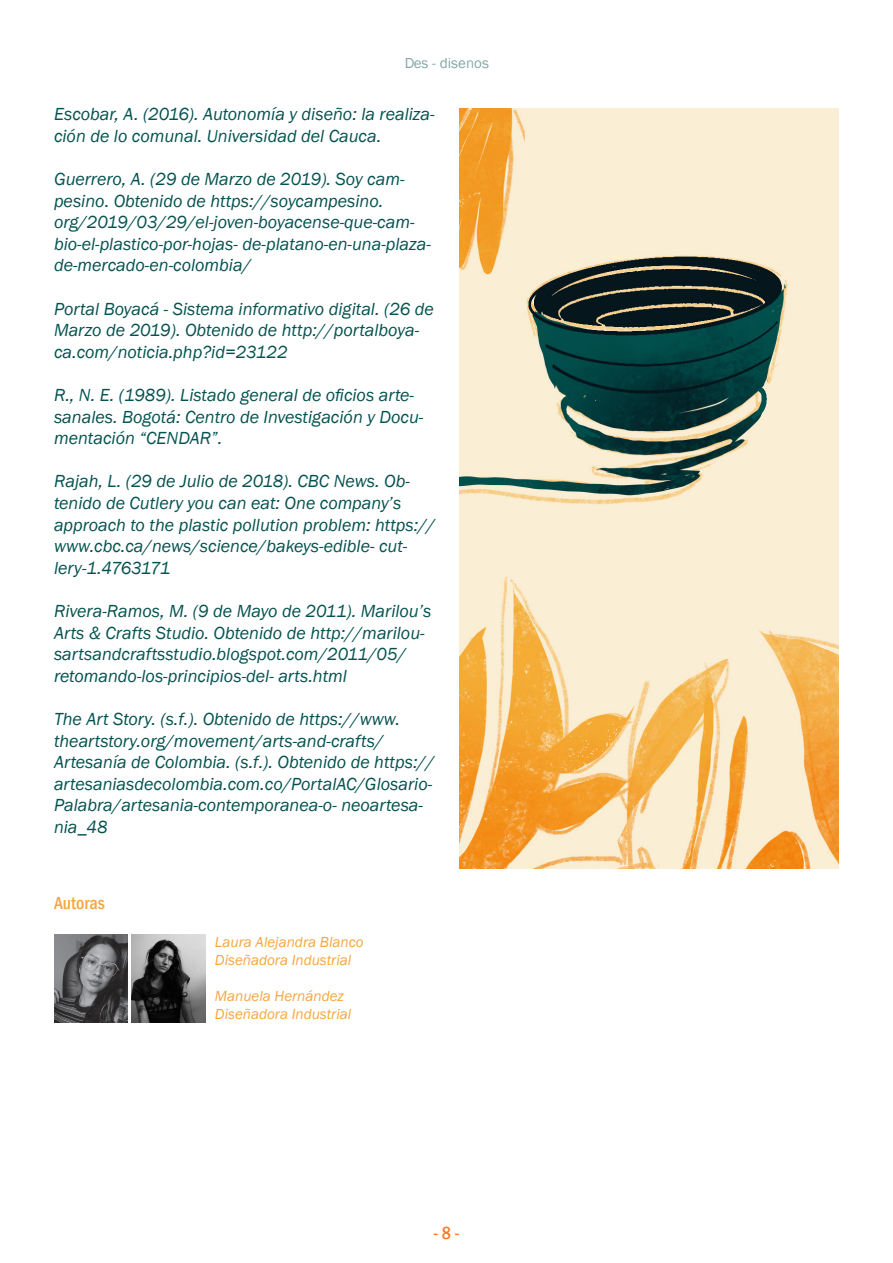
<style>
.page{position:relative;width:893px;height:1263px;background:#fff}
.page>*{position:absolute;margin:0;border:0;box-sizing:border-box;transform-origin:0 0}
.t1{font:italic 18px/21.6px "Franklin Gothic";color:#04524f}
.t2{font:500 condensed 18px "Franklin Gothic";color:#f6a53f}
.t3{font:500 condensed 18px "Franklin Gothic";color:#f47b27}
.t4{font:italic 15px "Franklin Gothic";color:#f6a53f}
.t5{font:15px "Franklin Gothic";color:#04524f}
</style>
<div class="page">
<img style="left:54px;top:935px;width:74px;height:88px">
<img style="left:132px;top:935px;width:73px;height:88px">
<img style="left:459px;top:108px;width:380px;height:760px">
<p class="t5" style="left:404px;top:54px;width:86px">Des - disenos</p>
<p class="t1" style="left:54px;top:104px;width:382px">Escobar, A. (2016). Autonomía y diseño: la realiza&shy;ción de lo comunal. Universidad del Cauca.</p>
<p class="t1" style="left:54px;top:169px;width:378px">Guerrero, A. (29 de Marzo de 2019). Soy cam&shy;pesino. Obtenido de https://soycampesino. org/2019/03/29/el-joven-boyacense-que-cam&shy;bio-el-plastico-por-hojas- de-platano-en-una-plaza&shy;de-mercado-en-colombia/</p>
<p class="t1" style="left:54px;top:298px;width:381px">Portal Boyacá - Sistema informativo digital. (26 de<br>Marzo de 2019). Obtenido de http://portalboya&shy;ca.com/noticia.php?id=23122</p>
<p class="t1" style="left:54px;top:385px;width:371px">R., N. E. (1989). Listado general de oficios arte&shy;sanales. Bogotá: Centro de Investigación y Docu&shy;mentación “CENDAR”.</p>
<p class="t1" style="left:54px;top:471px;width:383px">Rajah, L. (29 de Julio de 2018). CBC News. Ob&shy;tenido de Cutlery you can eat: One company’s approach to the plastic pollution problem: https:// www.cbc.ca/news/science/bakeys-edible- cut&shy;lery-1.4763171</p>
<p class="t1" style="left:54px;top:601px;width:379px">Rivera-Ramos, M. (9 de Mayo de 2011). Marilou’s Arts &amp; Crafts Studio. Obtenido de http://marilou&shy;sartsandcraftsstudio.blogspot.com/2011/05/ retomando-los-principios-del- arts.html</p>
<p class="t1" style="left:54px;top:709px;width:347px">The Art Story. (s.f.). Obtenido de https://www. theartstory.org/movement/arts-and-crafts/</p>
<p class="t1" style="left:54px;top:752px;width:382px">Artesanía de Colombia. (s.f.). Obtenido de https:// artesaniasdecolombia.com.co/PortalAC/Glosario-Palabra/artesania-contemporanea-o- neoartesa&shy;nia_48</p>
<p class="t2" style="left:54px;top:891px;width:52px">Autoras</p>
<p class="t4" style="left:215px;top:933px;width:150px">Laura Alejandra Blanco</p>
<p class="t4" style="left:215px;top:951px;width:138px">Diseñadora Industrial</p>
<p class="t4" style="left:215px;top:987px;width:130px">Manuela Hernández</p>
<p class="t4" style="left:215px;top:1005px;width:138px">Diseñadora Industrial</p>
<p class="t3" style="left:433px;top:1221px;width:28px">- 8 -</p>
</div>
